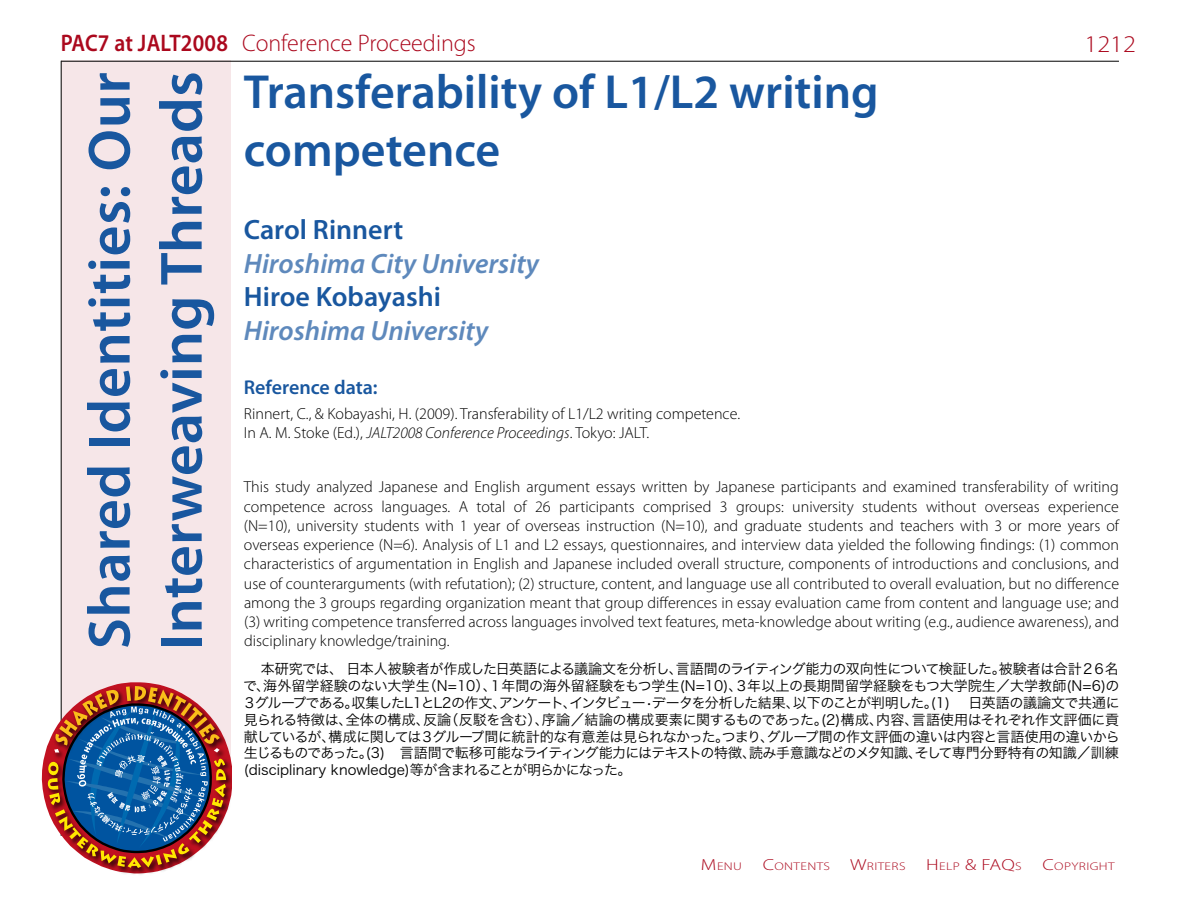
<style>
.page{position:relative;width:1191px;height:908px;background:#fff}
.page>*{position:absolute;margin:0;border:0;box-sizing:border-box;transform-origin:0 0}
.t1{font:600 60px/72px "Myriad Pro";letter-spacing:.005em;color:#19579f}
.t2{font:600 48px/57.6px "Myriad Pro";color:#19579f}
.t3{font:italic 600 28px "Myriad Pro";color:#5e89bc}
.t4{font:600 28px "Myriad Pro";color:#19579f}
.t5{font:300 24px "Myriad Pro";color:#ab081d}
.t6{font:300 24px "Myriad Pro";color:#ab081d;scale:1.1 1}
.t7{font:600 20px "Myriad Pro";color:#19579f}
.t8{font:300 16px/19.2px "Myriad Pro";color:#000}
.t9{font:300 16px "Myriad Pro";color:#ab081d;scale:1.25 1}
.t10{font:14px/16.8px "Hira Kaku Pro W3";letter-spacing:-.03em;color:#000;text-align:justify}
.t11{font:300 11.2px "Myriad Pro";letter-spacing:.03em;color:#ab081d;scale:1.25 1}
.s1{font-weight:600}
.s2{font-style:italic}
.s3{font-size:16px}
.s4{font-size:11.2px}
</style>
<div class="page">
<div style="left:61px;top:61px;width:170px;height:702px;background:#f6e6e8"></div>
<hr style="left:61px;top:61px;width:1px;height:774px;background:#000">
<hr style="left:61px;top:61px;width:1058px;height:1px;background:#000">
<svg style="left:42px;top:682px;width:190px;height:191px"></svg>
<h3 class="t5" style="left:61px;top:28px;width:417px"><span class="s1">PAC7 at JALT2008</span> Conference Proceedings</h3>
<h2 class="t2" style="left:244px;top:62px;width:636px">Transferability of L1/L2 writing competence</h2>
<h3 class="t6" style="left:1084px;top:29px;width:48px">1212</h3>
<h1 class="t1" style="left:72px;top:650px;width:580px;rotate:-90deg">Shared Identities: Our<br>Interweaving Threads</h1>
<h3 class="t4" style="left:244px;top:212px;width:161px">Carol Rinnert</h3>
<h3 class="t3" style="left:244px;top:245px;width:297px">Hiroshima City University</h3>
<h3 class="t4" style="left:244px;top:279px;width:198px">Hiroe Kobayashi</h3>
<h3 class="t3" style="left:244px;top:312px;width:246px">Hiroshima University</h3>
<p class="t7" style="left:244px;top:374px;width:135px">Reference data:</p>
<p class="t8" style="left:244px;top:403px;width:498px">Rinnert, C., &amp; Kobayashi, H. (2009). Transferability of L1/L2 writing competence.<br>In A. M. Stoke (Ed.), <span class="s2">JALT2008 Conference Proceedings</span>. Tokyo: JALT.</p>
<p class="t8" style="left:244px;top:477px;width:877px;text-align:justify">This study analyzed Japanese and English argument essays written by Japanese participants and examined transferability of writing competence across languages. A total of 26 participants comprised 3 groups: university students without overseas experience (N=10), university students with 1 year of overseas instruction (N=10), and graduate students and teachers with 3 or more years of overseas experience (N=6). Analysis of L1 and L2 essays, questionnaires, and interview data yielded the following findings: (1) common characteristics of argumentation in English and Japanese included overall structure, components of introductions and conclusions, and use of counterarguments (with refutation); (2) structure, content, and language use all contributed to overall evaluation, but no difference among the 3 groups regarding organization meant that group differences in essay evaluation came from content and language use; and (3) writing competence transferred across languages involved text features, meta-knowledge about writing (e.g., audience awareness), and disciplinary knowledge/training.</p>
<p class="t10" style="left:243px;top:659px;width:878px;text-indent:18px">本研究では、 日本人被験者が作成した日英語による議論文を分析し、言語間のライティング能力の双向性について検証した。被験者は合計２６名で、海外留学経験のない大学生（N=10）、１年間の海外留経験をもつ学生(N=10)、３年以上の長期間留学経験をもつ大学院生／大学教師(N=6)の３グループである。収集したL1とL2の作文、アンケート、インタビュー•データを分析した結果、以下のことが判明した。(1)</p>
<p class="t10" style="left:244px;top:693px;width:877px;text-indent:724px">日英語の議論文で共通に見られる特徴は、全体の構成、反論（反駁を含む）、序論／結論の構成要素に関するものであった。(2)構成、内容、言語使用はそれぞれ作文評価に貢献しているが、構成に関しては３グループ間に統計的な有意差は見られなかった。つまり、グループ間の作文評価の違いは内容と言語使用の違いから生じるものであった。(3) 言語間で転移可能なライティング能力にはテキストの特徴、読み手意識などのメタ知識、そして専門分野特有の知識／訓練(disciplinary knowledge)等が含まれることが明らかになった。</p>
<p class="t11" style="left:701px;top:859px;width:34px"><span class="s3">M</span>enu</p>
<p class="t11" style="left:763px;top:859px;width:55px"><span class="s3">C</span>ontents</p>
<p class="t11" style="left:850px;top:859px;width:46px"><span class="s3">W</span>riters</p>
<p class="t9" style="left:926px;top:854px;width:78px">H<span class="s4">elp</span> &amp; FAQ<span class="s4">s</span></p>
<p class="t11" style="left:1042px;top:859px;width:59px"><span class="s3">C</span>opyright</p>
</div>
